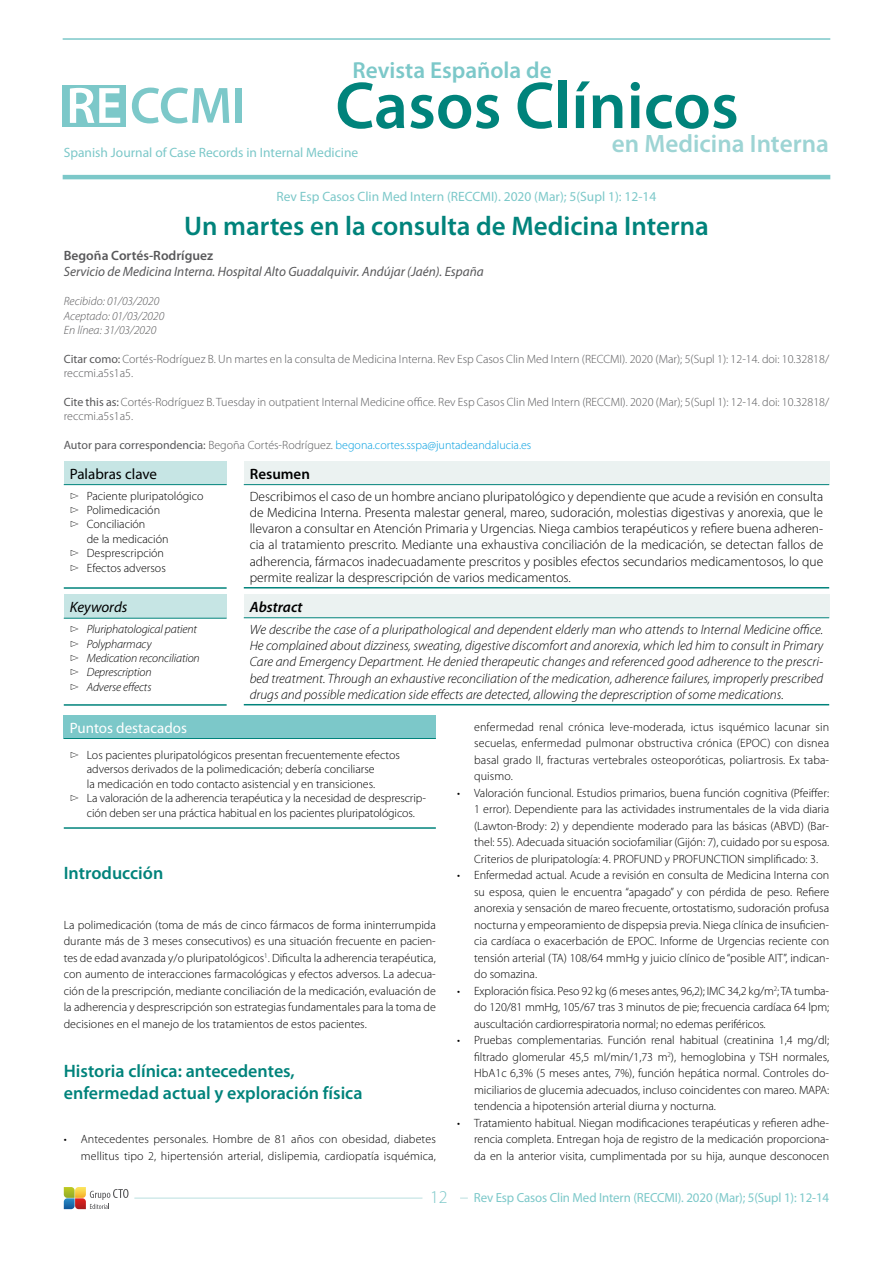
<style>
.page{position:relative;width:893px;height:1263px;background:#fff}
.page>*{position:absolute;margin:0;border:0;box-sizing:border-box;transform-origin:0 0}
.t1{font:600 66.75px "Myriad Pro";color:#00837b}
.t2{font:600 27px "Myriad Pro";color:#00837b}
.t3{font:600 25.2px "Myriad Pro";color:#9dd4d4}
.t4{font:600 23.25px "Myriad Pro";color:#7cc8c9}
.t5{font:600 18px/21.6px "Myriad Pro";color:#00837b}
.t6{font:300 18px "Myriad Pro";color:#7cc8c9}
.t7{font:15px "Myriad Pro";color:#fff}
.t8{font:15px "Myriad Pro";color:#000}
.t9{font:italic 15px "Myriad Pro";color:#000}
.t10{font:italic 600 15px "Myriad Pro";color:#000}
.t11{font:600 15px "Myriad Pro";color:#000}
.t12{font:300 13.5px/16.2px "Myriad Pro";color:#000;text-align:justify}
.t13{font:italic 300 13.5px/16.2px "Myriad Pro";color:#000;text-align:justify}
.t14{font:13.5px "Myriad Pro";color:#7cc8c9}
.t15{font:italic 13.5px "Myriad Pro";color:#58585a}
.t16{font:600 13.5px "Myriad Pro";color:#58585a}
.t17{font:13.2px "Myriad Pro";letter-spacing:-.01em;color:#7cc8c9}
.t18{font:300 12px/16.5px "Myriad Pro";color:#000;text-align:justify}
.t19{font:300 12px/14.4px "Myriad Pro";color:#58585a}
.t20{font:italic 300 12px/14.4px "Myriad Pro";letter-spacing:-.01em;color:#000}
.t21{font:300 12px "Myriad Pro";color:#009ee0}
.t22{font:italic 300 12px/14.4px "Myriad Pro";color:#58585a}
.s1{font-weight:400}
.s2{font-weight:400;color:#575759}
.s3{font-weight:400;color:#58585a}
.s4{color:#58585a}
</style>
<div class="page">
<div style="left:63px;top:85px;width:63px;height:41px;background:#7cc8c9"></div>
<svg style="left:70px;top:88px;width:50px;height:35px"></svg>
<svg style="left:132px;top:88px;width:97px;height:35px"></svg>
<div style="left:236px;top:88px;width:6px;height:35px;background:#7cc8c9"></div>
<hr style="left:63px;top:38px;width:767px;height:2px;background:#7cc8c9">
<hr style="left:63px;top:175px;width:767px;height:4px;background:#7cc8c9">
<svg style="left:64px;top:1187px;width:65px;height:22px"></svg>
<hr style="left:134px;top:1198px;width:288px;height:1px;background:#b9dfdf">
<div style="left:64px;top:461px;width:163px;height:24px;background:#c6e5e4"></div>
<hr style="left:64px;top:587px;width:163px;height:2px;background:#00837b">
<hr style="left:64px;top:484px;width:163px;height:1px;background:#00837b">
<div style="left:64px;top:595px;width:163px;height:23px;background:#c6e5e4"></div>
<hr style="left:64px;top:704px;width:163px;height:2px;background:#00837b">
<hr style="left:64px;top:618px;width:163px;height:1px;background:#00837b">
<div style="left:244px;top:461px;width:585px;height:24px;background:#ebf2f1"></div>
<hr style="left:244px;top:587px;width:585px;height:1px;background:#00837b">
<hr style="left:244px;top:484px;width:585px;height:1px;background:#00837b">
<div style="left:244px;top:594px;width:585px;height:24px;background:#ebf2f1"></div>
<hr style="left:244px;top:704px;width:585px;height:1px;background:#00837b">
<hr style="left:244px;top:617px;width:585px;height:1px;background:#00837b">
<div style="left:64px;top:715px;width:372px;height:23px;background:#7cc8c9"></div>
<hr style="left:64px;top:738px;width:372px;height:1px;background:#00837b">
<hr style="left:64px;top:827px;width:372px;height:2px;background:#00837b">
<h3 class="t4" style="left:352px;top:56px;width:201px">Revista Española de</h3>
<h1 class="t1" style="left:335px;top:63px;width:405px">Casos Clínicos</h1>
<p class="t14" style="left:64px;top:145px;width:296px">Spanish Journal of Case Records in Internal Medicine</p>
<h3 class="t3" style="left:612px;top:127px;width:218px">en Medicina Interna</h3>
<p class="t14" style="left:276px;top:188px;width:381px">Rev Esp Casos Clin Med Intern (RECCMI). 2020 (Mar); 5(Supl 1): 12-14</p>
<h2 class="t2" style="left:184px;top:209px;width:526px">Un martes en la consulta de Medicina Interna</h2>
<p class="t16" style="left:64px;top:247px;width:151px">Begoña Cortés-Rodríguez</p>
<p class="t15" style="left:64px;top:263px;width:421px">Servicio de Medicina Interna. Hospital Alto Guadalquivir. Andújar (Jaén). España</p>
<p class="t22" style="left:64px;top:294px;width:102px">Recibido: 01/03/2020<br>Aceptado: 01/03/2020<br>En línea: 31/03/2020</p>
<p class="t19" style="left:64px;top:352px;width:767px"><span class="s1">Citar como:</span> Cortés-Rodríguez B. Un martes en la consulta de Medicina Interna. Rev Esp Casos Clin Med Intern (RECCMI). 2020 (Mar); 5(Supl 1): 12-14. doi: 10.32818/ reccmi.a5s1a5.</p>
<p class="t19" style="left:64px;top:395px;width:767px"><span class="s2">Cite this as:</span> Cortés-Rodríguez B. Tuesday in outpatient Internal Medicine office. Rev Esp Casos Clin Med Intern (RECCMI). 2020 (Mar); 5(Supl 1): 12-14. doi: 10.32818/ reccmi.a5s1a5.</p>
<p class="t21" style="left:64px;top:439px;width:469px"><span class="s3">Autor para correspondencia:</span> <span class="s4">Begoña Cortés-Rodríguez.</span> begona.cortes.sspa@juntadeandalucia.es</p>
<p class="t8" style="left:70px;top:464px;width:89px">Palabras clave</p>
<p class="t18" style="left:70px;top:488px;width:135px">▻ Paciente pluripatológico</p>
<p class="t18" style="left:70px;top:502px;width:92px">▻ Polimedicación</p>
<p class="t18" style="left:70px;top:516px;width:77px">▻ Conciliación</p>
<p class="t18" style="left:87px;top:531px;width:83px">de la medicación</p>
<p class="t18" style="left:70px;top:545px;width:96px">▻ Desprescripción</p>
<p class="t18" style="left:70px;top:560px;width:98px">▻ Efectos adversos</p>
<p class="t9" style="left:70px;top:598px;width:59px">Keywords</p>
<p class="t20" style="left:70px;top:622px;width:132px">▻ Pluriphatological patient ▻ Polypharmacy<br>▻ Medication reconciliation ▻ Deprescription<br>▻ Adverse effects</p>
<p class="t11" style="left:250px;top:464px;width:62px">Resumen</p>
<p class="t12" style="left:250px;top:488px;width:575px">Describimos el caso de un hombre anciano pluripatológico y dependiente que acude a revisión en consulta de Medicina Interna. Presenta malestar general, mareo, sudoración, molestias digestivas y anorexia, que le llevaron a consultar en Atención Primaria y Urgencias. Niega cambios terapéuticos y refiere buena adheren&shy;cia al tratamiento prescrito. Mediante una exhaustiva conciliación de la medicación, se detectan fallos de adherencia, fármacos inadecuadamente prescritos y posibles efectos secundarios medicamentosos, lo que permite realizar la desprescripción de varios medicamentos.</p>
<p class="t10" style="left:250px;top:597px;width:54px">Abstract</p>
<p class="t13" style="left:250px;top:622px;width:575px">We describe the case of a pluripathological and dependent elderly man who attends to Internal Medicine office.<br>He complained about dizziness, sweating, digestive discomfort and anorexia, which led him to consult in Primary Care and Emergency Department. He denied therapeutic changes and referenced good adherence to the prescri&shy;bed treatment. Through an exhaustive reconciliation of the medication, adherence failures, improperly prescribed drugs and possible medication side effects are detected, allowing the deprescription of some medications.</p>
<p class="t7" style="left:70px;top:718px;width:119px">Puntos destacados</p>
<p class="t18" style="left:70px;top:747px;width:332px">▻ Los pacientes pluripatológicos presentan frecuentemente efectos</p>
<p class="t18" style="left:87px;top:761px;width:289px">adversos derivados de la polimedicación; debería conciliarse</p>
<p class="t18" style="left:87px;top:776px;width:290px">la medicación en todo contacto asistencial y en transiciones.</p>
<p class="t18" style="left:70px;top:790px;width:358px">▻ La valoración de la adherencia terapéutica y la necesidad de desprescrip-</p>
<p class="t18" style="left:87px;top:804px;width:330px">ción deben ser una práctica habitual en los pacientes pluripatológicos.</p>
<h3 class="t5" style="left:64px;top:862px;width:101px">Introducción</h3>
<p class="t18" style="left:64px;top:916px;width:374px">La polimedicación (toma de más de cinco fármacos de forma ininterrumpida durante más de 3 meses consecutivos) es una situación frecuente en pacien&shy;tes de edad avanzada y/o pluripatológicos<sup>1</sup>. Dificulta la adherencia terapéutica, con aumento de interacciones farmacológicas y efectos adversos. La adecua&shy;ción de la prescripción, mediante conciliación de la medicación, evaluación de la adherencia y desprescripción son estrategias fundamentales para la toma de decisiones en el manejo de los tratamientos de estos pacientes.</p>
<h3 class="t5" style="left:64px;top:1060px;width:300px">Historia clínica: antecedentes, enfermedad actual y exploración física</h3>
<p class="t18" style="left:64px;top:1131px;width:374px;text-align:right">• Antecedentes personales. Hombre de 81 años con obesidad, diabetes mellitus tipo 2, hipertensión arterial, dislipemia, cardiopatía isquémica,</p>
<p class="t18" style="left:474px;top:718px;width:357px">enfermedad renal crónica leve-moderada, ictus isquémico lacunar sin secuelas, enfermedad pulmonar obstructiva crónica (EPOC) con disnea basal grado II, fracturas vertebrales osteoporóticas, poliartrosis. Ex taba&shy;quismo.</p>
<p class="t18" style="left:474px;top:784px;width:357px;text-indent:-17px">• Valoración funcional. Estudios primarios, buena función cognitiva (Pfeiffer:<br>1 error). Dependiente para las actividades instrumentales de la vida diaria (Lawton-Brody: 2) y dependiente moderado para las básicas (ABVD) (Bar&shy;thel: 55). Adecuada situación sociofamiliar (Gijón: 7), cuidado por su esposa.<br>Criterios de pluripatología: 4. PROFUND y PROFUNCTION simplificado: 3.</p>
<p class="t18" style="left:474px;top:867px;width:357px;text-indent:-17px">• Enfermedad actual. Acude a revisión en consulta de Medicina Interna con su esposa, quien le encuentra “apagado” y con pérdida de peso. Refiere anorexia y sensación de mareo frecuente, ortostatismo, sudoración profusa nocturna y empeoramiento de dispepsia previa. Niega clínica de insuficien&shy;cia cardíaca o exacerbación de EPOC. Informe de Urgencias reciente con tensión arterial (TA) 108/64 mmHg y juicio clínico de “posible AIT”, indican&shy;do somazina.</p>
<p class="t18" style="left:474px;top:982px;width:357px;text-indent:-17px">• Exploración física. Peso 92 kg (6 meses antes, 96,2); IMC 34,2 kg/m<sup>2</sup>; TA tumba&shy;do 120/81 mmHg, 105/67 tras 3 minutos de pie; frecuencia cardíaca 64 lpm; auscultación cardiorrespiratoria normal; no edemas periféricos.</p>
<p class="t18" style="left:474px;top:1032px;width:357px;text-indent:-17px">• Pruebas complementarias. Función renal habitual (creatinina 1,4 mg/dl; filtrado glomerular 45,5 ml/min/1,73 m<sup>2</sup>), hemoglobina y TSH normales, HbA1c 6,3% (5 meses antes, 7%), función hepática normal. Controles do&shy;miciliarios de glucemia adecuados, incluso coincidentes con mareo. MAPA: tendencia a hipotensión arterial diurna y nocturna.</p>
<p class="t18" style="left:474px;top:1114px;width:357px;text-indent:-17px">• Tratamiento habitual. Niegan modificaciones terapéuticas y refieren adhe&shy;rencia completa. Entregan hoja de registro de la medicación proporciona&shy;da en la anterior visita, cumplimentada por su hija, aunque desconocen</p>
<h3 class="t6" style="left:430px;top:1187px;width:19px">12</h3>
<p class="t17" style="left:474px;top:1190px;width:357px">Rev Esp Casos Clin Med Intern (RECCMI). 2020 (Mar); 5(Supl 1): 12-14</p>
</div>
